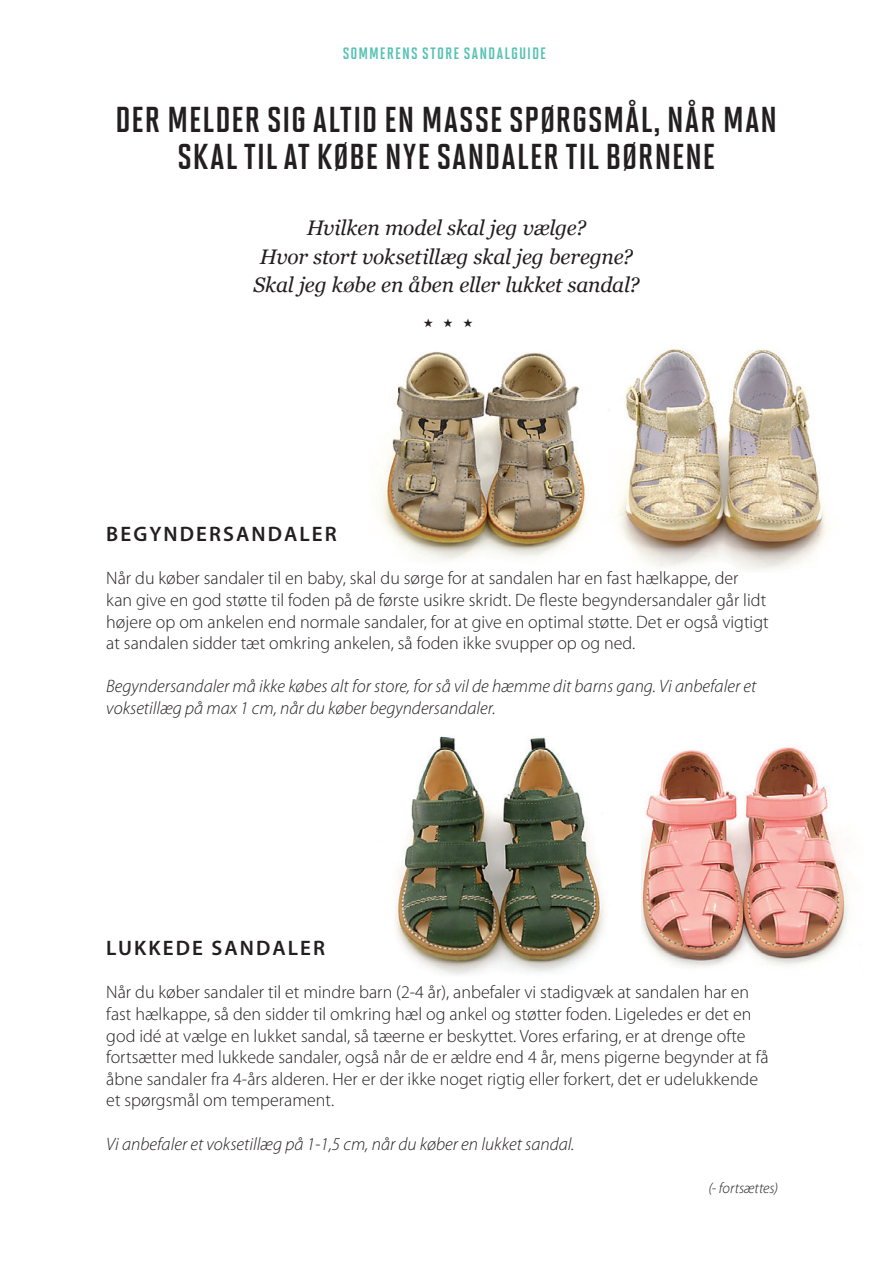
<style>
.page{position:relative;width:893px;height:1263px;background:#fff}
.page>*{position:absolute;margin:0;border:0;box-sizing:border-box;transform-origin:0 0}
.t1{font:700 36px/37.5px "Solano Gothic MVB Pro";letter-spacing:.025em;color:#231f20;text-align:center}
.t2{font:italic 21px/28.5px "Georgia";letter-spacing:-.005em;color:#231f20;text-align:center}
.t3{font:600 21px "Myriad Pro";letter-spacing:.1em;color:#231f20}
.t4{font:300 18px/21.6px "Myriad Pro";color:#231f20}
.t5{font:italic 300 18px/21.6px "Myriad Pro";color:#231f20}
.t6{font:700 16.5px "Solano Gothic MVB Pro";letter-spacing:.07em;color:#56c1b3}
.t7{font:italic 300 15px "Myriad Pro";letter-spacing:-.005em;color:#231f20}
.t8{font:12px "Zapf Dingbats ITC";color:#231f20}
</style>
<div class="page">
<img style="left:379px;top:351px;width:208px;height:210px">
<img style="left:608px;top:349px;width:219px;height:221px">
<img style="left:641px;top:747px;width:207px;height:221px">
<img style="left:395px;top:736px;width:210px;height:239px">
<p class="t6" style="left:343px;top:44px;width:205px">SOMMERENS STORE SANDALGUIDE</p>
<h1 class="t1" style="left:115px;top:101px;width:664px">DER MELDER SIG ALTID EN MASSE SPØRGSMÅL, NÅR MAN<br>SKAL TIL AT KØBE NYE SANDALER TIL BØRNENE</h1>
<p class="t2" style="left:253px;top:213px;width:388px">Hvilken model skal jeg vælge?<br>Hvor stort voksetillæg skal jeg beregne?<br>Skal jeg købe en åben eller lukket sandal?</p>
<p class="t8" style="left:423px;top:317px;width:51px">★ ★ ★</p>
<p class="t3" style="left:106px;top:521px;width:232px">BEGYNDERSANDALER</p>
<p class="t4" style="left:106px;top:568px;width:664px">Når du køber sandaler til en baby, skal du sørge for at sandalen har en fast hælkappe, der kan give en god støtte til foden på de første usikre skridt. De fleste begyndersandaler går lidt højere op om ankelen end normale sandaler, for at give en optimal støtte. Det er også vigtigt at sandalen sidder tæt omkring ankelen, så foden ikke svupper op og ned.</p>
<p class="t5" style="left:106px;top:676px;width:651px">Begyndersandaler må ikke købes alt for store, for så vil de hæmme dit barns gang. Vi anbefaler et voksetillæg på max 1 cm, når du køber begyndersandaler.</p>
<p class="t3" style="left:106px;top:935px;width:220px">LUKKEDE SANDALER</p>
<p class="t4" style="left:106px;top:982px;width:664px">Når du køber sandaler til et mindre barn (2-4 år), anbefaler vi stadigvæk at sandalen har en fast hælkappe, så den sidder til omkring hæl og ankel og støtter foden. Ligeledes er det en god idé at vælge en lukket sandal, så tæerne er beskyttet. Vores erfaring, er at drenge ofte fortsætter med lukkede sandaler, også når de er ældre end 4 år, mens pigerne begynder at få åbne sandaler fra 4-års alderen. Her er der ikke noget rigtig eller forkert, det er udelukkende et spørgsmål om temperament.</p>
<p class="t5" style="left:106px;top:1133px;width:470px">Vi anbefaler et voksetillæg på 1-1,5 cm, når du køber en lukket sandal.</p>
<p class="t7" style="left:708px;top:1180px;width:71px">(- fortsættes)</p>
</div>
